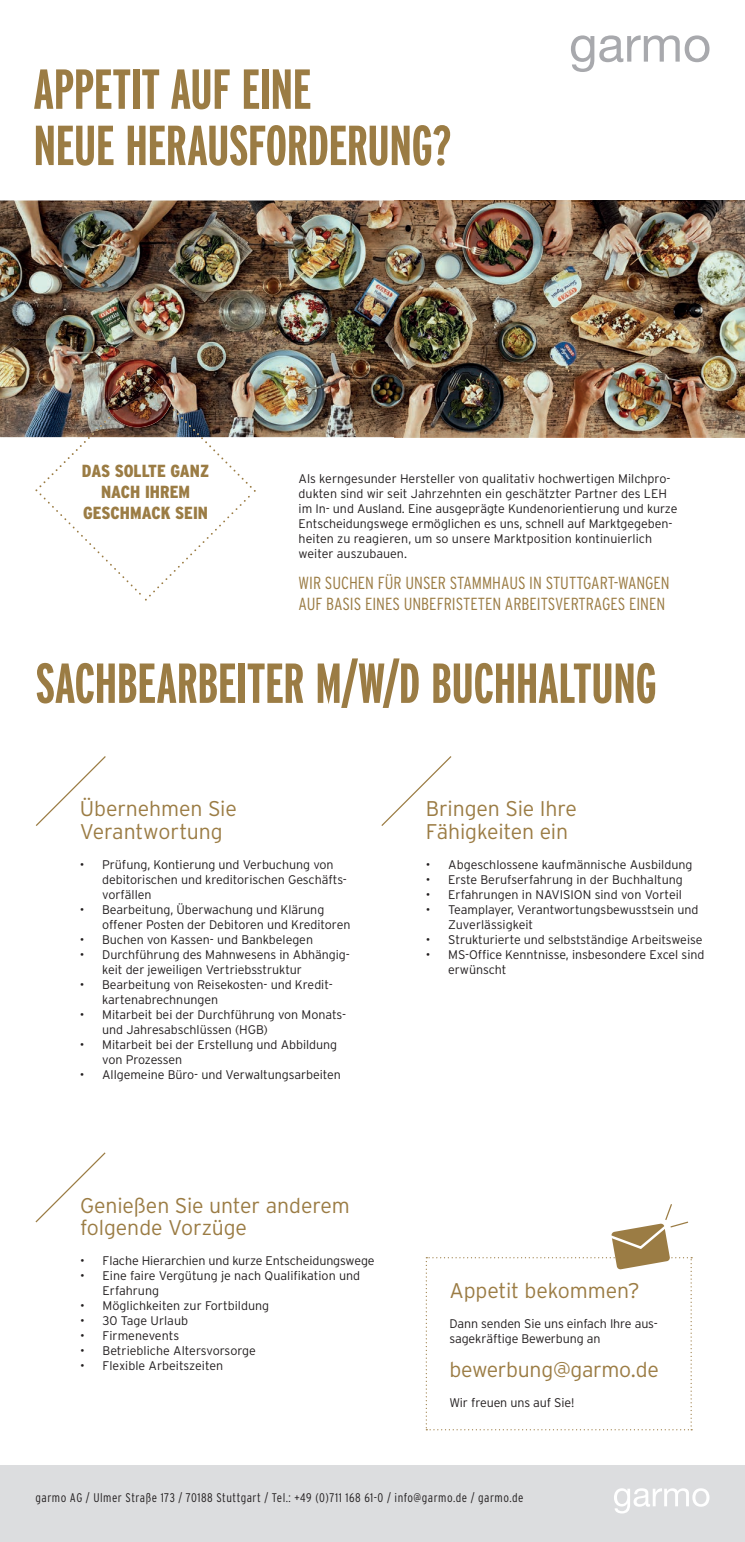
<style>
.page{position:relative;width:745px;height:1542px;background:#fff}
.page>*{position:absolute;margin:0;border:0;box-sizing:border-box;transform-origin:0 0}
.t1{font:700 56.25px/56.2px "Interstate Compressed";letter-spacing:-.01em;color:#9b7c44}
.t2{font:300 21.25px/22.5px "Interstate";letter-spacing:-.005em;color:#9b7c44}
.t3{font:300 17.5px/21px "Interstate Condensed";color:#9b7c44}
.t4{font:900 17.5px/21px "Interstate Condensed";color:#9b7c44;text-align:center}
.t5{font:300 12.5px/15px "Interstate";letter-spacing:-.005em;color:#231f20}
.t6{font:300 12.5px "Interstate Condensed";letter-spacing:.04em;color:#231f20}
</style>
<div class="page">
<div style="left:0;top:1466px;width:744px;height:76px;background:#dcdddf"></div>
<svg style="left:614px;top:1488px;width:95px;height:25px"></svg>
<svg style="left:35px;top:756px;width:71px;height:70px"></svg>
<svg style="left:381px;top:756px;width:71px;height:70px"></svg>
<svg style="left:571px;top:35px;width:138px;height:37px"></svg>
<svg style="left:425px;top:1204px;width:266px;height:226px"></svg>
<img style="left:0;top:200px;width:744px;height:237px">
<img style="left:108px;top:372px;width:63px;height:9px">
<img style="left:38px;top:381px;width:217px;height:219px">
<svg style="left:35px;top:1152px;width:71px;height:71px"></svg>
<h1 class="t1" style="left:33px;top:61px;width:419px">APPETIT AUF EINE<br>NEUE HERAUSFORDERUNG?</h1>
<h3 class="t4" style="left:82px;top:460px;width:129px">DAS SOLLTE GANZ<br>NACH IHREM<br>GESCHMACK SEIN</h3>
<p class="t5" style="left:298px;top:471px;width:380px">Als kerngesunder Hersteller von qualitativ hochwertigen Milchpro&shy;dukten sind wir seit Jahrzehnten ein geschätzter Partner des LEH im In- und Ausland. Eine ausgeprägte Kundenorientierung und kurze Entscheidungswege ermöglichen es uns, schnell auf Marktgegeben&shy;heiten zu reagieren, um so unsere Marktposition kontinuierlich weiter auszubauen.</p>
<h3 class="t3" style="left:298px;top:572px;width:372px">WIR SUCHEN FÜR UNSER STAMMHAUS IN STUTTGART-WANGEN<br>AUF BASIS EINES UNBEFRISTETEN ARBEITSVERTRAGES EINEN</h3>
<h1 class="t1" style="left:35px;top:655px;width:622px">SACHBEARBEITER M/W/D BUCHHALTUNG</h1>
<h2 class="t2" style="left:80px;top:797px;width:159px">Übernehmen Sie<br>Verantwortung</h2>
<p class="t5" style="left:102px;top:857px;width:246px;text-indent:-23px">• Prüfung, Kontierung und Verbuchung von debitorischen und kreditorischen Geschäfts&shy;vorfällen</p>
<p class="t5" style="left:102px;top:902px;width:249px;text-indent:-23px">• Bearbeitung, Überwachung und Klärung offener Posten der Debitoren und Kreditoren</p>
<p class="t5" style="left:80px;top:932px;width:235px">• Buchen von Kassen- und Bankbelegen</p>
<p class="t5" style="left:102px;top:947px;width:249px;text-indent:-23px">• Durchführung des Mahnwesens in Abhängig&shy;keit der jeweiligen Vertriebsstruktur</p>
<p class="t5" style="left:102px;top:977px;width:232px;text-indent:-23px">• Bearbeitung von Reisekosten- und Kredit&shy;kartenabrechnungen</p>
<p class="t5" style="left:102px;top:1007px;width:245px;text-indent:-23px">• Mitarbeit bei der Durchführung von Monats&shy;und Jahresabschlüssen (HGB)</p>
<p class="t5" style="left:102px;top:1037px;width:236px;text-indent:-23px">• Mitarbeit bei der Erstellung und Abbildung von Prozessen</p>
<p class="t5" style="left:80px;top:1067px;width:262px">• Allgemeine Büro- und Verwaltungsarbeiten</p>
<h2 class="t2" style="left:80px;top:1194px;width:271px">Genießen Sie unter anderem folgende Vorzüge</h2>
<p class="t5" style="left:80px;top:1253px;width:296px">• Flache Hierarchien und kurze Entscheidungswege</p>
<p class="t5" style="left:102px;top:1268px;width:259px;text-indent:-22px">• Eine faire Vergütung je nach Qualifikation und<br>Erfahrung</p>
<p class="t5" style="left:80px;top:1298px;width:190px">• Möglichkeiten zur Fortbildung</p>
<p class="t5" style="left:80px;top:1313px;width:109px">• 30 Tage Urlaub</p>
<p class="t5" style="left:80px;top:1328px;width:100px">• Firmenevents</p>
<p class="t5" style="left:80px;top:1343px;width:177px">• Betriebliche Altersvorsorge</p>
<p class="t5" style="left:80px;top:1358px;width:145px">• Flexible Arbeitszeiten</p>
<h2 class="t2" style="left:425px;top:797px;width:153px">Bringen Sie Ihre<br>Fähigkeiten ein</h2>
<p class="t5" style="left:425px;top:857px;width:268px">• Abgeschlossene kaufmännische Ausbildung</p>
<p class="t5" style="left:425px;top:872px;width:258px">• Erste Berufserfahrung in der Buchhaltung</p>
<p class="t5" style="left:425px;top:887px;width:258px">• Erfahrungen in NAVISION sind von Vorteil</p>
<p class="t5" style="left:448px;top:902px;width:251px;text-indent:-22px">• Teamplayer, Verantwortungsbewusstsein und<br>Zuverlässigkeit</p>
<p class="t5" style="left:425px;top:932px;width:278px">• Strukturierte und selbstständige Arbeitsweise</p>
<p class="t5" style="left:448px;top:947px;width:257px;text-indent:-22px">• MS-Office Kenntnisse, insbesondere Excel sind erwünscht</p>
<h2 class="t2" style="left:449px;top:1279px;width:192px">Appetit bekommen?</h2>
<p class="t5" style="left:449px;top:1316px;width:210px">Dann senden Sie uns einfach Ihre aus&shy;sagekräftige Bewerbung an</p>
<h2 class="t2" style="left:449px;top:1357px;width:211px">bewerbung@garmo.de</h2>
<p class="t5" style="left:449px;top:1394px;width:126px">Wir freuen uns auf Sie!</p>
<p class="t6" style="left:35px;top:1490px;width:489px">garmo AG / Ulmer Straße 173 / 70188 Stuttgart / Tel.: +49 (0)711 168 61-0 / info@garmo.de / garmo.de</p>
</div>
